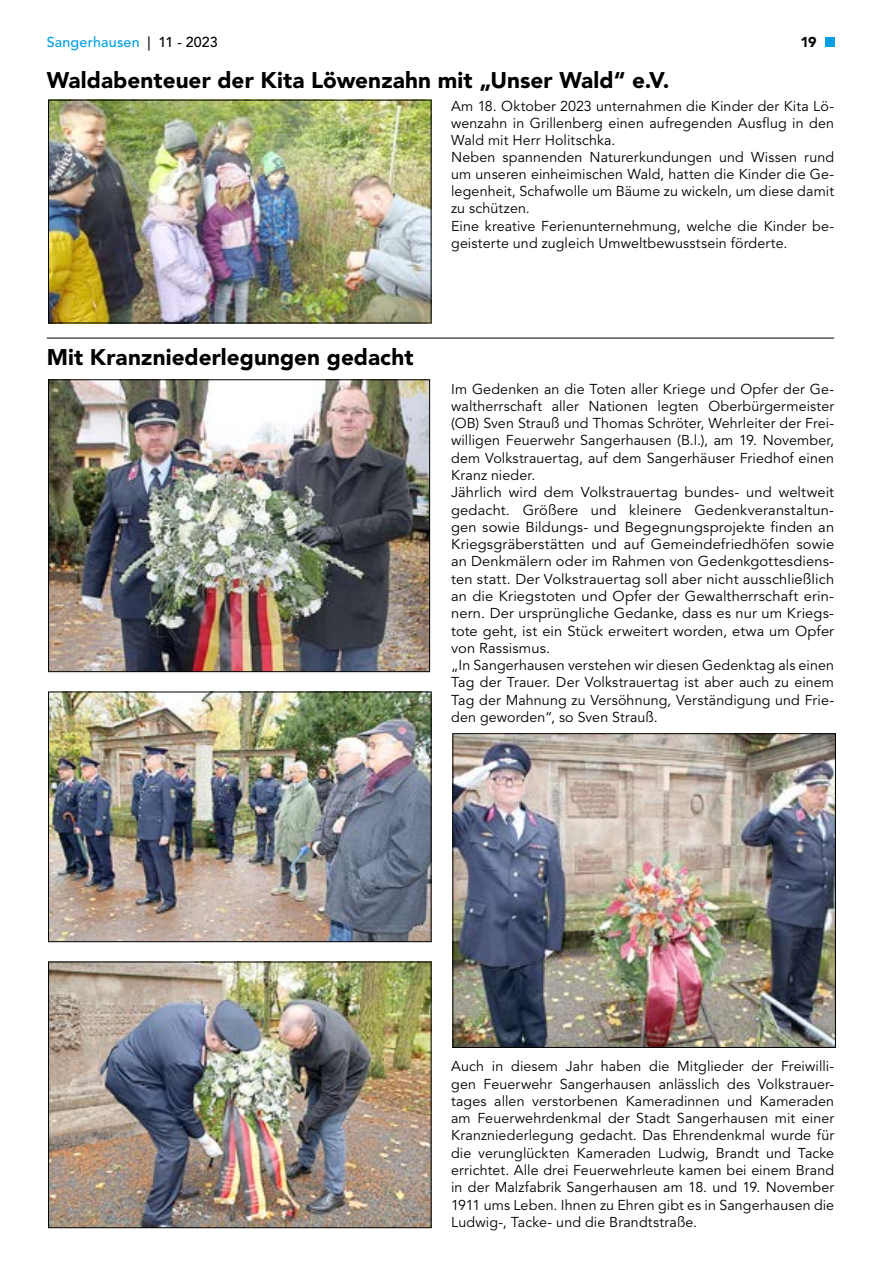
<style>
.page{position:relative;width:881px;height:1263px;background:#fff}
.page>*{position:absolute;margin:0;border:0;box-sizing:border-box;transform-origin:0 0}
.t1{font:900 22.5px "Avenir LT";letter-spacing:.005em;color:#000}
.t2{font:14.25px/17.2px "Avenir LT";letter-spacing:.01em;color:#000}
.t3{font:500 14.25px "Avenir LT";letter-spacing:.01em;color:#009fe3}
.t4{font:900 14.25px "Avenir LT";color:#000}
.s1{color:#000}
</style>
<div class="page">
<div style="left:824px;top:37px;width:9px;height:9px;background:#009fe3"></div>
<img style="left:50px;top:102px;width:379px;height:219px">
<div style="left:48px;top:100px;width:383px;height:223px;border:1px solid #000"></div>
<img style="left:50px;top:381px;width:377px;height:289px">
<div style="left:48px;top:379px;width:381px;height:293px;border:1px solid #000"></div>
<img style="left:50px;top:694px;width:379px;height:246px">
<div style="left:48px;top:692px;width:383px;height:250px;border:1px solid #000"></div>
<img style="left:50px;top:964px;width:379px;height:262px">
<div style="left:48px;top:962px;width:383px;height:266px;border:1px solid #000"></div>
<img style="left:454px;top:735px;width:379px;height:311px">
<div style="left:452px;top:733px;width:383px;height:315px;border:1px solid #000"></div>
<hr style="left:47px;top:338px;width:786px;height:1px;background:#000">
<p class="t3" style="left:47px;top:34px;width:172px">Sangerhausen <span class="s1">| 11 - 2023</span></p>
<p class="t4" style="left:800px;top:34px;width:18px">19</p>
<h1 class="t1" style="left:47px;top:67px;width:624px">Waldabenteuer der Kita Löwenzahn mit „Unser Wald“ e.V.</h1>
<p class="t2" style="left:451px;top:98px;width:384px">Am 18. Oktober 2023 unternahmen die Kinder der Kita Lö&shy;wenzahn in Grillenberg einen aufregenden Ausflug in den Wald mit Herr Holitschka.<br>Neben spannenden Naturerkundungen und Wissen rund um unseren einheimischen Wald, hatten die Kinder die Ge&shy;legenheit, Schafwolle um Bäume zu wickeln, um diese damit zu schützen.<br>Eine kreative Ferienunternehmung, welche die Kinder be&shy;geisterte und zugleich Umweltbewusstsein förderte.</p>
<h1 class="t1" style="left:47px;top:344px;width:368px">Mit Kranzniederlegungen gedacht</h1>
<p class="t2" style="left:451px;top:380px;width:384px">Im Gedenken an die Toten aller Kriege und Opfer der Ge&shy;waltherrschaft aller Nationen legten Oberbürgermeister (OB) Sven Strauß und Thomas Schröter, Wehrleiter der Frei&shy;willigen Feuerwehr Sangerhausen (B.l.), am 19. November, dem Volkstrauertag, auf dem Sangerhäuser Friedhof einen Kranz nieder.<br>Jährlich wird dem Volkstrauertag bundes- und weltweit gedacht. Größere und kleinere Gedenkveranstaltun&shy;gen sowie Bildungs- und Begegnungsprojekte finden an Kriegsgräberstätten und auf Gemeindefriedhöfen sowie an Denkmälern oder im Rahmen von Gedenkgottesdiens&shy;ten statt. Der Volkstrauertag soll aber nicht ausschließlich an die Kriegstoten und Opfer der Gewaltherrschaft erin&shy;nern. Der ursprüngliche Gedanke, dass es nur um Kriegs&shy;tote geht, ist ein Stück erweitert worden, etwa um Opfer von Rassismus.<br>„In Sangerhausen verstehen wir diesen Gedenktag als einen Tag der Trauer. Der Volkstrauertag ist aber auch zu einem Tag der Mahnung zu Versöhnung, Verständigung und Frie&shy;den geworden“, so Sven Strauß.</p>
<p class="t2" style="left:451px;top:1058px;width:384px;text-align:justify">Auch in diesem Jahr haben die Mitglieder der Freiwilli&shy;gen Feuerwehr Sangerhausen anlässlich des Volkstrauer&shy;tages allen verstorbenen Kameradinnen und Kameraden am Feuerwehrdenkmal der Stadt Sangerhausen mit einer Kranzniederlegung gedacht. Das Ehrendenkmal wurde für die verunglückten Kameraden Ludwig, Brandt und Tacke errichtet. Alle drei Feuerwehrleute kamen bei einem Brand in der Malzfabrik Sangerhausen am 18. und 19. November 1911 ums Leben. Ihnen zu Ehren gibt es in Sangerhausen die Ludwig-, Tacke- und die Brandtstraße.</p>
</div>
